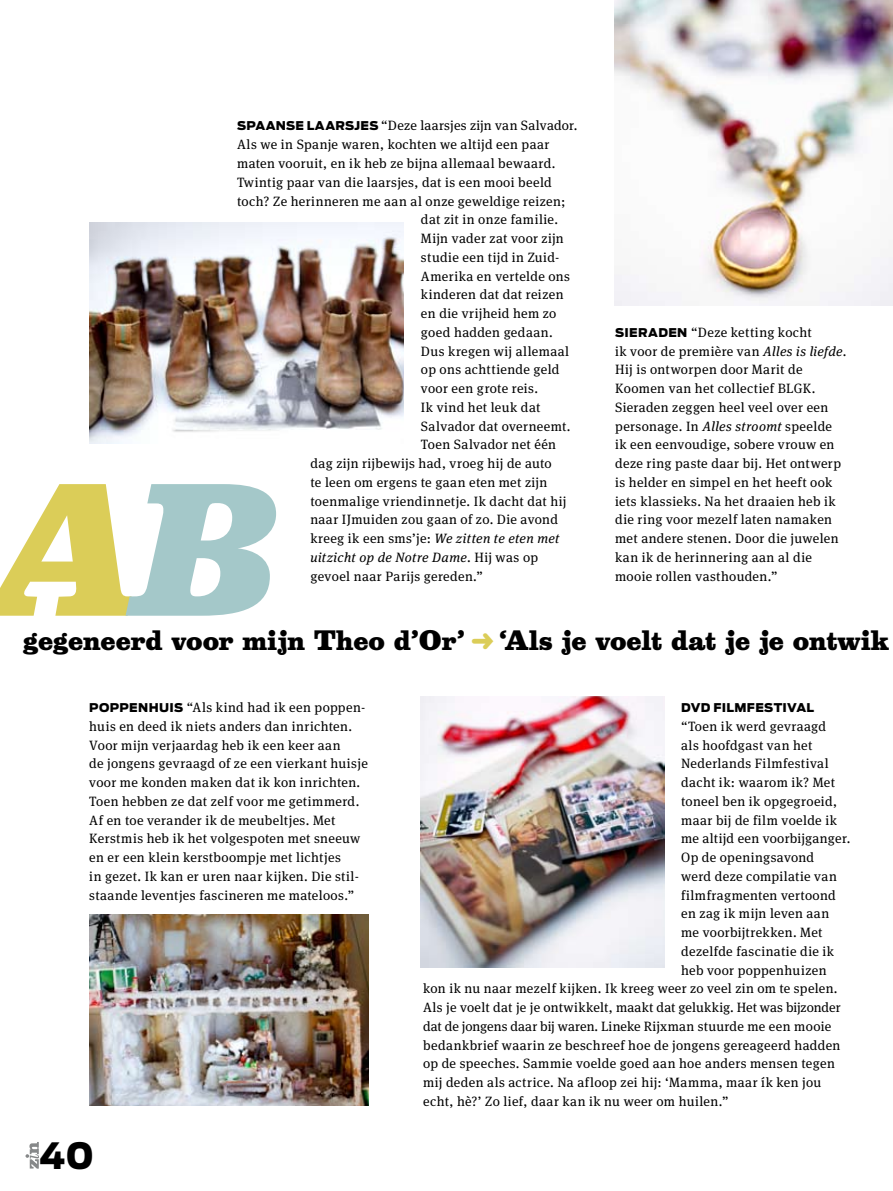
<style>
.page{position:relative;width:893px;height:1191px;background:#fff}
.page>*{position:absolute;margin:0;border:0;box-sizing:border-box;transform-origin:0 0}
.t1{font:italic 900 170.85px "Belizio";color:#dbcd58}
.t2{font:900 36px "Antenna";color:#000}
.t3{font:900 25.5px "Belizio";letter-spacing:-.005em;color:#000}
.t4{font:13.5px/18.8px "Meta Serif OT";letter-spacing:.03em;color:#000}
.t5{font:13.5px "Meta Serif OT";letter-spacing:.01em;color:#000}
.t6{font:italic 13.5px "Meta Serif OT";letter-spacing:.025em;color:#000}
.t7{font:900 12px "Antenna";letter-spacing:.025em;color:#000}
.s1{font-family:"Antenna";font-weight:900;font-size:12px}
.s2{font-style:italic}
.s3{font-style:normal}
.s4{color:#a4c8c9}
.s5{color:#dbcd58}
</style>
<div class="page">
<img style="left:89px;top:914px;width:280px;height:192px">
<img style="left:421px;top:696px;width:243px;height:271px">
<img style="left:89px;top:222px;width:315px;height:221px">
<img style="left:615px;top:0;width:278px;height:305px">
<svg style="left:26px;top:1142px;width:13px;height:26px"></svg>
<p class="t4" style="left:237px;top:117px;width:342px"><span class="s1">SPAANSE LAARSJES</span> “Deze laarsjes zijn van Salvador.</p>
<p class="t4" style="left:237px;top:135px;width:314px">Als we in Spanje waren, kochten we altijd een paar</p>
<p class="t4" style="left:237px;top:154px;width:320px">maten vooruit, en ik heb ze bijna allemaal bewaard.</p>
<p class="t4" style="left:237px;top:173px;width:316px">Twintig paar van die laarsjes, dat is een mooi beeld</p>
<p class="t4" style="left:237px;top:192px;width:330px">toch? Ze herinneren me aan al onze geweldige reizen;</p>
<p class="t4" style="left:421px;top:210px;width:139px">dat zit in onze familie.</p>
<p class="t4" style="left:421px;top:229px;width:144px">Mijn vader zat voor zijn</p>
<p class="t4" style="left:421px;top:248px;width:140px">studie een tijd in Zuid-</p>
<p class="t4" style="left:421px;top:267px;width:151px">Amerika en vertelde ons</p>
<p class="t4" style="left:421px;top:285px;width:144px">kinderen dat dat reizen</p>
<p class="t4" style="left:421px;top:304px;width:137px">en die vrijheid hem zo</p>
<p class="t4" style="left:421px;top:323px;width:133px">goed hadden gedaan.</p>
<p class="t4" style="left:421px;top:342px;width:150px">Dus kregen wij allemaal</p>
<p class="t4" style="left:421px;top:360px;width:140px">op ons achttiende geld</p>
<p class="t4" style="left:421px;top:379px;width:119px">voor een grote reis.</p>
<p class="t4" style="left:421px;top:398px;width:121px">Ik vind het leuk dat</p>
<p class="t4" style="left:421px;top:417px;width:151px">Salvador dat overneemt.</p>
<p class="t4" style="left:421px;top:435px;width:137px">Toen Salvador net één</p>
<p class="t4" style="left:310px;top:454px;width:243px">dag zijn rijbewijs had, vroeg hij de auto</p>
<p class="t4" style="left:310px;top:473px;width:238px">te leen om ergens te gaan eten met zijn</p>
<p class="t4" style="left:310px;top:492px;width:258px">toenmalige vriendinnetje. Ik dacht dat hij</p>
<p class="t4" style="left:310px;top:510px;width:249px">naar IJmuiden zou gaan of zo. Die avond</p>
<p class="t4" style="left:310px;top:529px;width:251px">kreeg ik een sms’je: <span class="s2">We zitten te eten met</span></p>
<p class="t6" style="left:310px;top:549px;width:229px">uitzicht op de Notre Dame<span class="s3">. Hij was op</span></p>
<p class="t4" style="left:310px;top:567px;width:174px">gevoel naar Parijs gereden.”</p>
<h1 class="t1" style="left:-6px;top:452px;width:288px">A<span class="s4">B</span></h1>
<p class="t4" style="left:615px;top:323px;width:233px"><span class="s1">SIERADEN</span> “Deze ketting kocht<br>ik voor de première van <span class="s2">Alles is liefde</span>.<br>Hij is ontworpen door Marit de Koomen van het collectief BLGK.<br>Sieraden zeggen heel veel over een personage. In <span class="s2">Alles stroomt</span> speelde ik een eenvoudige, sobere vrouw en deze ring paste daar bij. Het ontwerp is helder en simpel en het heeft ook iets klassieks. Na het draaien heb ik die ring voor mezelf laten namaken met andere stenen. Door die juwelen kan ik de herinnering aan al die mooie rollen vasthouden.”</p>
<h3 class="t3" style="left:23px;top:625px;width:868px">gegeneerd voor mijn Theo d’Or’ <span class="s5">➜</span> ‘Als je voelt dat je je ontwik</h3>
<p class="t4" style="left:89px;top:698px;width:280px"><span class="s1">POPPENHUIS</span> “Als kind had ik een poppen&shy;huis en deed ik niets anders dan inrichten.<br>Voor mijn verjaardag heb ik een keer aan<br>de jongens gevraagd of ze een vierkant huisje voor me konden maken dat ik kon inrichten.<br>Toen hebben ze dat zelf voor me getimmerd.<br>Af en toe verander ik de meubeltjes. Met Kerstmis heb ik het volgespoten met sneeuw en er een klein kerstboompje met lichtjes<br>in gezet. Ik kan er uren naar kijken. Die stil&shy;staande leventjes fascineren me mateloos.”</p>
<h2 class="t2" style="left:40px;top:1134px;width:56px">40</h2>
<p class="t7" style="left:681px;top:700px;width:135px">DVD FILMFESTIVAL</p>
<p class="t4" style="left:681px;top:717px;width:147px">“Toen ik werd gevraagd</p>
<p class="t4" style="left:681px;top:735px;width:133px">als hoofdgast van het</p>
<p class="t4" style="left:681px;top:754px;width:149px">Nederlands Filmfestival</p>
<p class="t4" style="left:681px;top:773px;width:155px">dacht ik: waarom ik? Met</p>
<p class="t4" style="left:681px;top:792px;width:157px">toneel ben ik opgegroeid,</p>
<p class="t4" style="left:681px;top:811px;width:157px">maar bij de film voelde ik</p>
<p class="t4" style="left:681px;top:829px;width:171px">me altijd een voorbijganger.</p>
<p class="t4" style="left:681px;top:848px;width:135px">Op de openingsavond</p>
<p class="t4" style="left:681px;top:867px;width:157px">werd deze compilatie van</p>
<p class="t4" style="left:681px;top:886px;width:156px">filmfragmenten vertoond</p>
<p class="t4" style="left:681px;top:904px;width:150px">en zag ik mijn leven aan</p>
<p class="t4" style="left:681px;top:923px;width:143px">me voorbijtrekken. Met</p>
<p class="t4" style="left:681px;top:942px;width:154px">dezelfde fascinatie die ik</p>
<p class="t4" style="left:681px;top:961px;width:147px">heb voor poppenhuizen</p>
<p class="t4" style="left:423px;top:979px;width:416px">kon ik nu naar mezelf kijken. Ik kreeg weer zo veel zin om te spelen.</p>
<p class="t5" style="left:423px;top:999px;width:419px">Als je voelt dat je je ontwikkelt, maakt dat gelukkig. Het was bijzonder</p>
<p class="t5" style="left:423px;top:1018px;width:410px">dat de jongens daar bij waren. Lineke Rijxman stuurde me een mooie</p>
<p class="t4" style="left:423px;top:1036px;width:419px">bedankbrief waarin ze beschreef hoe de jongens gereageerd hadden</p>
<p class="t4" style="left:423px;top:1054px;width:413px">op de speeches. Sammie voelde goed aan hoe anders mensen tegen</p>
<p class="t4" style="left:423px;top:1073px;width:400px">mij deden als actrice. Na afloop zei hij: ‘Mamma, maar ík ken jou</p>
<p class="t4" style="left:423px;top:1092px;width:307px">echt, hè?’ Zo lief, daar kan ik nu weer om huilen.”</p>
</div>
